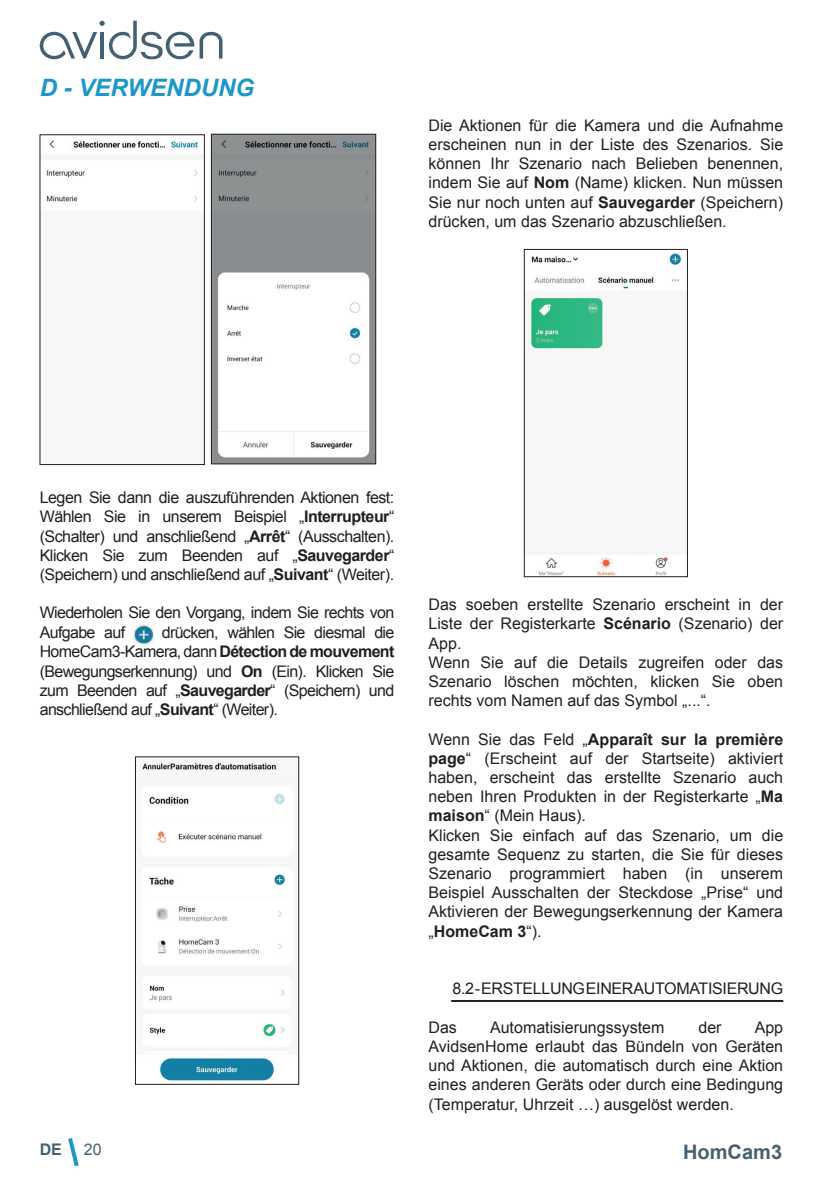
<style>
.page{position:relative;width:840px;height:1191px;background:#fff}
.page>*{position:absolute;margin:0;border:0;box-sizing:border-box;transform-origin:0 0}
.t1{font:italic 700 24px "Arial";color:#1d96c9}
.t2{font:700 20px "Arial";color:#436171}
.t3{font:16px/19.2px "Arial";color:#231f20;text-align:justify}
.t4{font:16px/19.8px "Arial";letter-spacing:-.04em;color:#231f20}
.t5{font:16px "Arial";letter-spacing:-.02em;color:#231f20}
.t6{font:700 16px "Arial";color:#436171}
.t7{font:16px "Arial";color:#436171}
.s1{font-weight:700}
</style>
<div class="page">
<svg style="left:68px;top:1138px;width:11px;height:29px"></svg>
<svg style="left:40px;top:21px;width:182px;height:38px"></svg>
<img style="left:42px;top:140px;width:160px;height:62px">
<div style="left:40px;top:134px;width:164px;height:331px;border:1px solid #231f20"></div>
<img style="left:213px;top:136px;width:161px;height:326px">
<div style="left:211px;top:134px;width:165px;height:330px;border:1px solid #231f20"></div>
<img style="left:134px;top:624px;width:19px;height:20px">
<img style="left:137px;top:759px;width:160px;height:322px">
<div style="left:135px;top:756px;width:164px;height:328px;border:1px solid #231f20"></div>
<hr style="left:451px;top:1000px;width:331px;height:2px;background:#231f20">
<img style="left:525px;top:253px;width:160px;height:322px">
<div style="left:523px;top:249px;width:164px;height:328px;border:1px solid #231f20"></div>
<h1 class="t1" style="left:40px;top:72px;width:216px">D - VERWENDUNG</h1>
<p class="t3" style="left:428px;top:116px;width:356px">Die Aktionen für die Kamera und die Aufnahme erscheinen nun in der Liste des Szenarios. Sie können Ihr Szenario nach Belieben benennen, indem Sie auf <span class="s1">Nom</span> (Name) klicken. Nun müssen Sie nur noch unten auf <span class="s1">Sauvegarder</span> (Speichern) drücken, um das Szenario abzuschließen.</p>
<p class="t3" style="left:40px;top:488px;width:356px">Legen Sie dann die auszuführenden Aktionen fest:<br>Wählen Sie in unserem Beispiel „<span class="s1">Interrupteur</span>“ (Schalter) und anschließend „<span class="s1">Arrêt</span>“ (Ausschalten).<br>Klicken Sie zum Beenden auf „<span class="s1">Sauvegarder</span>“ (Speichern) und anschließend auf „<span class="s1">Suivant</span>“ (Weiter).</p>
<p class="t4" style="left:40px;top:603px;width:356px">Wiederholen Sie den Vorgang, indem Sie rechts von<br>Aufgabe auf</p>
<p class="t3" style="left:40px;top:623px;width:356px;text-indent:122px">drücken, wählen Sie diesmal die HomeCam3-Kamera, dann <span class="s1">Détection de mouvement </span>(Bewegungserkennung) und <span class="s1">On</span> (Ein). Klicken Sie zum Beenden auf „<span class="s1">Sauvegarder</span>“ (Speichern) und anschließend auf „<span class="s1">Suivant</span>“ (Weiter).</p>
<p class="t3" style="left:428px;top:595px;width:356px;text-align:left">Das soeben erstellte Szenario erscheint in der Liste der Registerkarte <span class="s1">Scénario</span> (Szenario) der App.<br>Wenn Sie auf die Details zugreifen oder das Szenario löschen möchten, klicken Sie oben rechts vom Namen auf das Symbol „...“.</p>
<p class="t3" style="left:428px;top:729px;width:356px;text-align:left">Wenn Sie das Feld „<span class="s1">Apparaît sur la première page</span>“ (Erscheint auf der Startseite) aktiviert haben, erscheint das erstellte Szenario auch neben Ihren Produkten in der Registerkarte „<span class="s1">Ma maison</span>“ (Mein Haus).<br>Klicken Sie einfach auf das Szenario, um die gesamte Sequenz zu starten, die Sie für dieses Szenario programmiert haben (in unserem Beispiel Ausschalten der Steckdose „Prise“ und Aktivieren der Bewegungserkennung der Kamera „<span class="s1">HomeCam 3</span>“).</p>
<p class="t5" style="left:452px;top:978px;width:332px">8.2 - ERSTELLUNG EINER AUTOMATISIERUNG</p>
<p class="t3" style="left:428px;top:1017px;width:30px">Das</p>
<p class="t3" style="left:490px;top:1017px;width:176px">Automatisierungssystem</p>
<p class="t3" style="left:698px;top:1017px;width:25px">der</p>
<p class="t3" style="left:428px;top:1017px;width:356px;text-indent:326px">App AvidsenHome erlaubt das Bündeln von Geräten und Aktionen, die automatisch durch eine Aktion eines anderen Geräts oder durch eine Bedingung (Temperatur, Uhrzeit …) ausgelöst werden.</p>
<p class="t6" style="left:40px;top:1138px;width:24px">DE</p>
<p class="t7" style="left:84px;top:1139px;width:19px">20</p>
<p class="t2" style="left:682px;top:1138px;width:100px">HomCam3</p>
</div>
